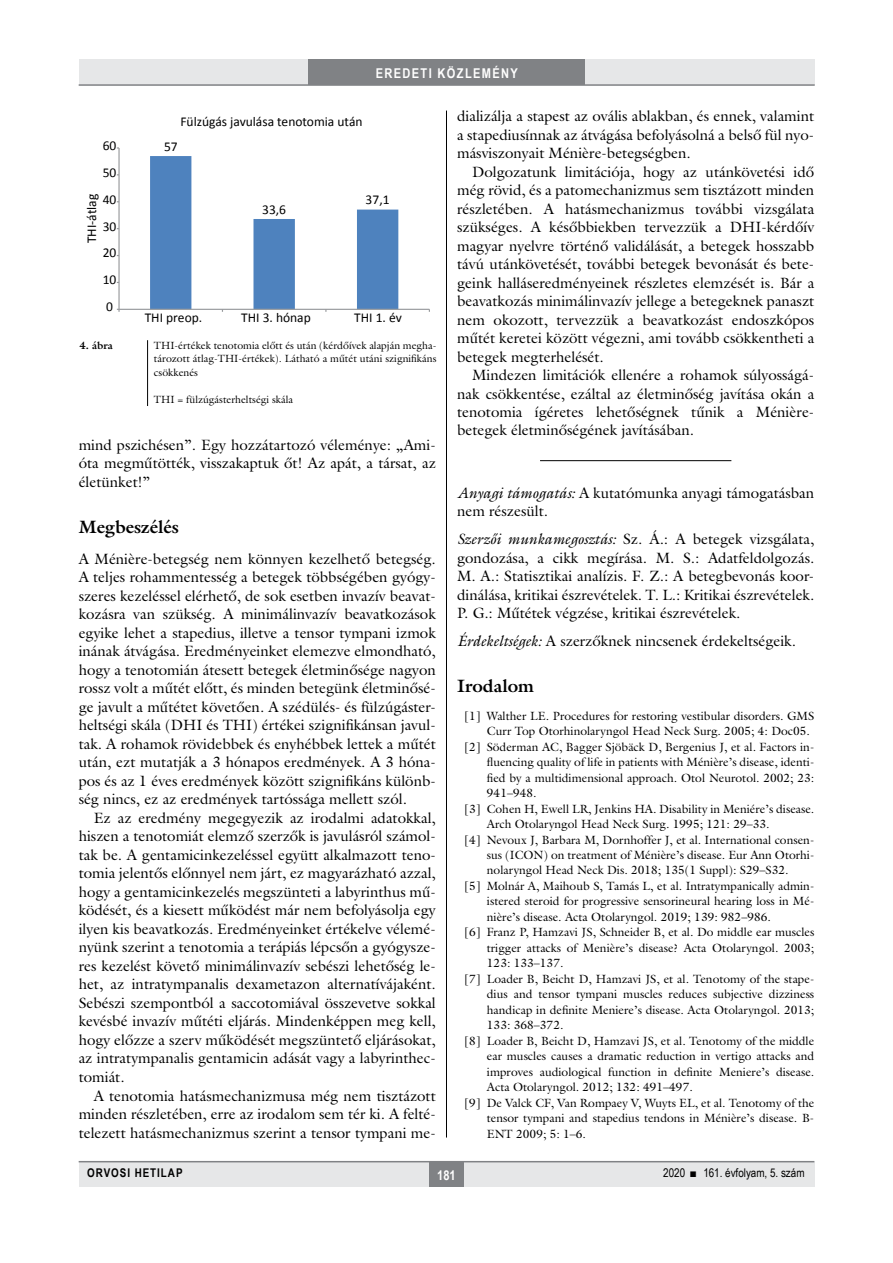
<style>
.page{position:relative;width:893px;height:1263px;background:#fff}
.page>*{position:absolute;margin:0;border:0;box-sizing:border-box;transform-origin:0 0}
.alcimbold{font:700 18px "Galliard Reg";color:#000}
.Body_Text{font:15px/18.5px "Galliard Reg";color:#000;text-align:justify}
.Body_tompa{font:15px/18.5px "Galliard Reg";color:#000;text-align:justify}
.t1{font:13.5px "Calibri";color:#000}
.t2{font:700 13.5px "Arial Narrow";letter-spacing:.1em;color:#fff}
.t3{font:12px/15.5px "Galliard Reg";color:#000;text-align:justify}
.t4{font:12px "Arial Narrow";color:#000}
.t5{font:700 12px "Arial Narrow";letter-spacing:.08em;color:#000}
.kepalairas2{font:10.5px/13.5px "Galliard Reg";color:#000;text-align:justify}
.kepalairas1{font:700 10.5px "Galliard Reg";color:#000}
.s1{font-style:italic}
</style>
<div class="page">
<div style="left:79px;top:1161px;width:735px;height:25px;background:#e6e7e8"></div>
<div style="left:429px;top:1161px;width:34px;height:25px;background:#808285"></div>
<hr style="left:79px;top:1161px;width:735px;height:1px;background:#808285">
<div style="left:79px;top:60px;width:735px;height:25px;background:#e6e7e8"></div>
<div style="left:308px;top:60px;width:277px;height:25px;background:#808285"></div>
<hr style="left:79px;top:84px;width:736px;height:2px;background:#808285">
<hr style="left:446px;top:111px;width:1px;height:1026px;background:#000">
<hr style="left:540px;top:460px;width:191px;height:1px;background:#000">
<hr style="left:147px;top:340px;width:1px;height:66px;background:#000">
<hr style="left:118px;top:148px;width:2px;height:161px;background:#989a9d">
<hr style="left:119px;top:309px;width:310px;height:1px;background:#989a9d">
<svg style="left:150px;top:156px;width:248px;height:156px"></svg>
<p class="t2" style="left:376px;top:63px;width:144px">EREDETI KÖZLEMÉNY</p>
<p class="t1" style="left:103px;top:137px;width:15px">60</p>
<p class="t1" style="left:103px;top:164px;width:15px">50</p>
<p class="t1" style="left:83px;top:243px;width:51px;rotate:-90deg">THI-átlag</p>
<p class="t1" style="left:103px;top:191px;width:15px">40</p>
<p class="t1" style="left:103px;top:218px;width:15px">30</p>
<p class="t1" style="left:103px;top:244px;width:15px">20</p>
<p class="t1" style="left:103px;top:271px;width:15px">10</p>
<p class="t1" style="left:106px;top:298px;width:8px">0</p>
<p class="t1" style="left:180px;top:113px;width:184px">Fülzúgás javulása tenotomia után</p>
<p class="t1" style="left:164px;top:138px;width:15px">57</p>
<p class="t1" style="left:262px;top:201px;width:25px">33,6</p>
<p class="t1" style="left:366px;top:191px;width:25px">37,1</p>
<p class="t1" style="left:145px;top:309px;width:59px">THI preop.</p>
<p class="t1" style="left:241px;top:309px;width:71px">THI 3. hónap</p>
<p class="t1" style="left:354px;top:309px;width:49px">THI 1. év</p>
<p class="kepalairas1" style="left:80px;top:338px;width:35px">4. ábra</p>
<p class="kepalairas2" style="left:154px;top:338px;width:284px">THI-értékek tenotomia előtt és után (kérdőívek alapján megha&shy;tározott átlag-THI-értékek). Látható a műtét utáni szignifikáns csökkenés</p>
<p class="kepalairas2" style="left:154px;top:392px;width:141px">THI = fülzúgásterheltségi skála</p>
<p class="Body_Text" style="left:79px;top:435px;width:359px">mind pszichésen”. Egy hozzátartozó véleménye: „Ami&shy;óta megműtötték, visszakaptuk őt! Az apát, a társat, az életünket!”</p>
<p class="alcimbold" style="left:79px;top:515px;width:102px">Megbeszélés</p>
<p class="Body_tompa" style="left:79px;top:549px;width:359px">A Ménière-betegség nem könnyen kezelhető betegség.<br>A teljes rohammentesség a betegek többségében gyógy&shy;szeres kezeléssel elérhető, de sok esetben invazív beavat&shy;kozásra van szükség. A minimálinvazív beavatkozások egyike lehet a stapedius, illetve a tensor tympani izmok inának átvágása. Eredményeinket elemezve elmondható, hogy a tenotomián átesett betegek életminősége nagyon rossz volt a műtét előtt, és minden betegünk életminősé&shy;ge javult a műtétet követően. A szédülés- és fülzúgáster&shy;heltségi skála (DHI és THI) értékei szignifikánsan javul&shy;tak. A rohamok rövidebbek és enyhébbek lettek a műtét után, ezt mutatják a 3 hónapos eredmények. A 3 hóna&shy;pos és az 1 éves eredmények között szignifikáns különb&shy;ség nincs, ez az eredmények tartóssága mellett szól.</p>
<p class="Body_Text" style="left:79px;top:808px;width:359px;text-indent:15px">Ez az eredmény megegyezik az irodalmi adatokkal, hiszen a tenotomiát elemző szerzők is javulásról számol&shy;tak be. A gentamicinkezeléssel együtt alkalmazott teno&shy;tomia jelentős előnnyel nem járt, ez magyarázható azzal, hogy a gentamicinkezelés megszünteti a labyrinthus mű&shy;ködését, és a kiesett működést már nem befolyásolja egy ilyen kis beavatkozás. Eredményeinket értékelve vélemé&shy;nyünk szerint a tenotomia a terápiás lépcsőn a gyógysze&shy;res kezelést követő minimálinvazív sebészi lehetőség le&shy;het, az intratympanalis dexametazon alternatívájaként.<br>Sebészi szempontból a saccotomiával összevetve sokkal kevésbé invazív műtéti eljárás. Mindenképpen meg kell, hogy előzze a szerv működését megszüntető eljárásokat, az intratympanalis gentamicin adását vagy a labyrinthec&shy;tomiát.</p>
<p class="Body_Text" style="left:79px;top:1086px;width:359px;text-indent:15px">A tenotomia hatásmechanizmusa még nem tisztázott minden részletében, erre az irodalom sem tér ki. A felté&shy;telezett hatásmechanizmus szerint a tensor tympani me-</p>
<p class="Body_Text" style="left:457px;top:107px;width:359px">dializálja a stapest az ovális ablakban, és ennek, valamint a stapediusínnak az átvágása befolyásolná a belső fül nyo&shy;másviszonyait Ménière-betegségben.</p>
<p class="Body_Text" style="left:457px;top:162px;width:359px;text-indent:15px">Dolgozatunk limitációja, hogy az utánkövetési idő még rövid, és a patomechanizmus sem tisztázott minden részletében. A hatásmechanizmus további vizsgálata szükséges. A későbbiekben tervezzük a DHI-kérdőív magyar nyelvre történő validálását, a betegek hosszabb távú utánkövetését, további betegek bevonását és bete&shy;geink halláseredményeinek részletes elemzését is. Bár a beavatkozás minimálinvazív jellege a betegeknek panaszt nem okozott, tervezzük a beavatkozást endoszkópos műtét keretei között végezni, ami tovább csökkentheti a betegek megterhelését.</p>
<p class="Body_Text" style="left:457px;top:365px;width:359px;text-indent:15px">Mindezen limitációk ellenére a rohamok súlyosságá&shy;nak csökkentése, ezáltal az életminőség javítása okán a tenotomia ígéretes lehetőségnek tűnik a Ménière&shy;betegek életminőségének javításában.</p>
<p class="Body_tompa" style="left:457px;top:483px;width:359px"><span class="s1">Anyagi támogatás:</span> A kutatómunka anyagi támogatásban nem részesült.</p>
<p class="Body_tompa" style="left:457px;top:530px;width:359px"><span class="s1">Szerzői munkamegosztás:</span> Sz. Á.: A betegek vizsgálata, gondozása, a cikk megírása. M. S.: Adatfeldolgozás.<br>M. A.: Statisztikai analízis. F. Z.: A betegbevonás koor&shy;dinálása, kritikai észrevételek. T. L.: Kritikai észrevételek.<br>P. G.: Műtétek végzése, kritikai észrevételek.</p>
<p class="Body_tompa" style="left:457px;top:632px;width:340px"><span class="s1">Érdekeltségek:</span> A szerzőknek nincsenek érdekeltségeik.</p>
<p class="alcimbold" style="left:457px;top:674px;width:78px">Irodalom</p>
<p class="t3" style="left:487px;top:708px;width:329px;text-indent:-23px">[1] Walther LE. Procedures for restoring vestibular disorders. GMS<br>Curr Top Otorhinolaryngol Head Neck Surg. 2005; 4: Doc05.</p>
<p class="t3" style="left:487px;top:739px;width:329px;text-indent:-23px">[2] Söderman AC, Bagger Sjöbäck D, Bergenius J, et al. Factors in&shy;fluencing quality of life in patients with Ménière’s disease, identi&shy;fied by a multidimensional approach. Otol Neurotol. 2002; 23:<br>941–948.</p>
<p class="t3" style="left:487px;top:800px;width:329px;text-indent:-23px">[3] Cohen H, Ewell LR, Jenkins HA. Disability in Meniére’s disease.<br>Arch Otolaryngol Head Neck Surg. 1995; 121: 29–33.</p>
<p class="t3" style="left:487px;top:831px;width:329px;text-indent:-23px">[4] Nevoux J, Barbara M, Dornhoffer J, et al. International consen&shy;sus (ICON) on treatment of Ménière’s disease. Eur Ann Otorhi&shy;nolaryngol Head Neck Dis. 2018; 135(1 Suppl): S29–S32.</p>
<p class="t3" style="left:487px;top:878px;width:329px;text-indent:-23px">[5] Molnár A, Maihoub S, Tamás L, et al. Intratympanically admin&shy;istered steroid for progressive sensorineural hearing loss in Mé&shy;nière’s disease. Acta Otolaryngol. 2019; 139: 982–986.</p>
<p class="t3" style="left:487px;top:924px;width:329px;text-indent:-23px">[6] Franz P, Hamzavi JS, Schneider B, et al. Do middle ear muscles trigger attacks of Menière’s disease? Acta Otolaryngol. 2003; 123: 133–137.</p>
<p class="t3" style="left:487px;top:971px;width:329px;text-indent:-23px">[7] Loader B, Beicht D, Hamzavi JS, et al. Tenotomy of the stape&shy;dius and tensor tympani muscles reduces subjective dizziness handicap in definite Meniere’s disease. Acta Otolaryngol. 2013; 133: 368–372.</p>
<p class="t3" style="left:487px;top:1033px;width:329px;text-indent:-23px">[8] Loader B, Beicht D, Hamzavi JS, et al. Tenotomy of the middle ear muscles causes a dramatic reduction in vertigo attacks and improves audiological function in definite Meniere’s disease.<br>Acta Otolaryngol. 2012; 132: 491–497.</p>
<p class="t3" style="left:487px;top:1094px;width:329px;text-indent:-23px">[9] De Valck CF, Van Rompaey V, Wuyts EL, et al. Tenotomy of the tensor tympani and stapedius tendons in Ménière’s disease. B-ENT 2009; 5: 1–6.</p>
<p class="t5" style="left:87px;top:1164px;width:97px">ORVOSI HETILAP</p>
<p class="t2" style="left:437px;top:1165px;width:20px">181</p>
<p class="t4" style="left:663px;top:1164px;width:143px">2020 ■ 161. évfolyam, 5. szám</p>
</div>
